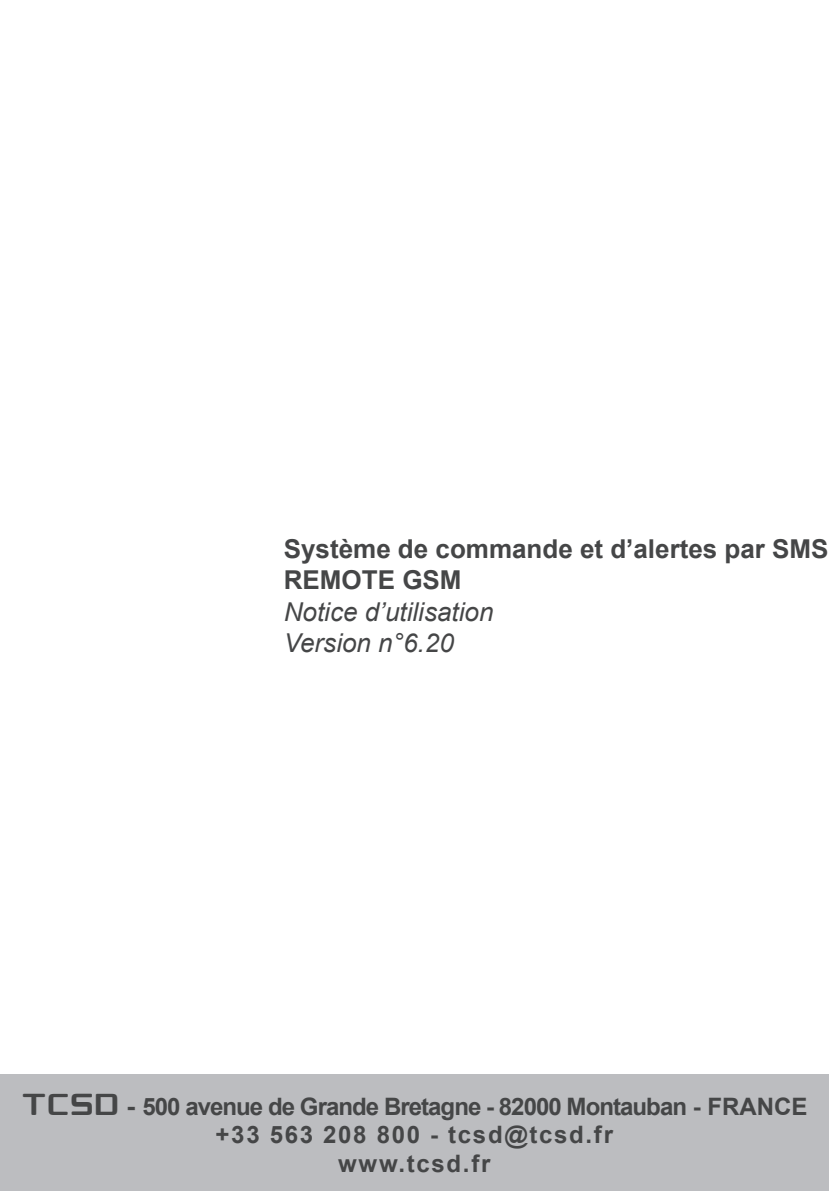
<style>
.page{position:relative;width:840px;height:1191px;background:#fff}
.page>*{position:absolute;margin:0;border:0;box-sizing:border-box;transform-origin:0 0}
.t1{font:700 26px/31.2px "Arial";color:#454647}
.t2{font:italic 26px/31.2px "Arial";color:#454647}
.t3{font:700 24px/28.8px "Arial";letter-spacing:-.04em;color:#454647;text-align:center}
.s1{font-family:"Republikaps";font-weight:400;font-size:38px}
.s2{font-size:26px}
</style>
<div class="page">
<div style="left:0;top:1074px;width:828px;height:117px;background:#bcbdc0"></div>
<p class="t1" style="left:283px;top:534px;width:546px">Système de commande et d’alertes par SMS<br>REMOTE GSM</p>
<p class="t2" style="left:283px;top:596px;width:211px">Notice d’utilisation<br>Version n°6.20</p>
<p class="t3" style="left:21px;top:1092px;width:787px"><span class="s1">TCSD</span> <span class="s2">-</span> 500 avenue de Grande Bretagne - 82000 Montauban - FRANCE +33 563 208 800 - tcsd@tcsd.fr<br>www.tcsd.fr</p>
</div>
